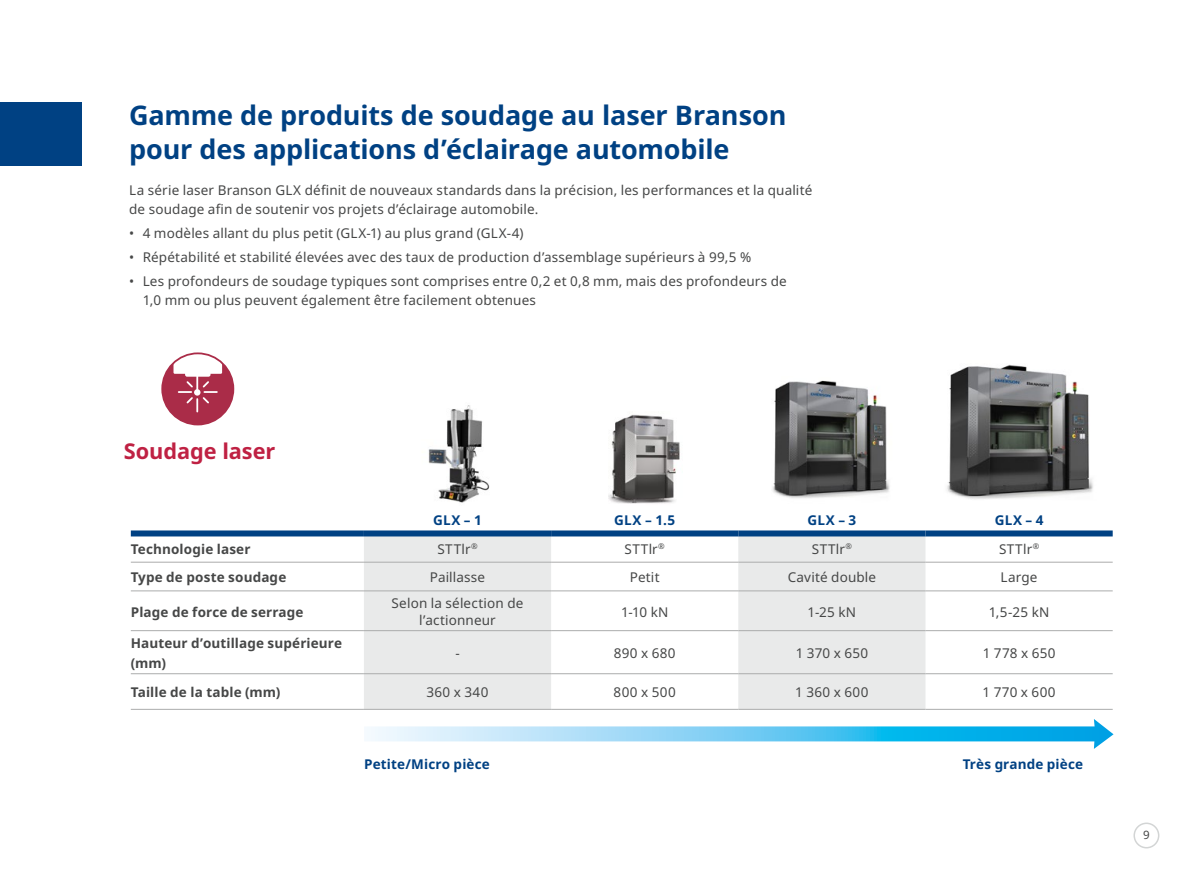
<style>
.page{position:relative;width:1187px;height:893px;background:#fff}
.page>*{position:absolute;margin:0;border:0;box-sizing:border-box;transform-origin:0 0}
.Internal_pages_title_blue{font:700 27px/33.8px "Noto Sans";letter-spacing:-.005em;color:#004183}
.Sube_title_blue__blue_pages{font:700 21.75px "Noto Sans";color:#bf2143}
.Body_text_9pt__Blue_Pages{font:13.5px/19.5px "Noto Sans";letter-spacing:.01em;color:#464747}
.Image_Caption{font:13.5px/16.2px "Noto Sans";letter-spacing:.015em;color:#464747;text-align:center}
.Image_Caption-2{font:700 13.5px/19.5px "Noto Sans";letter-spacing:.01em;color:#464747}
.Image_Caption-3{font:700 13.5px "Noto Sans";letter-spacing:.01em;color:#004183}
.Page_number_right{font:11.55px "Noto Sans";color:#464747}
</style>
<div class="page">
<div style="left:1133px;top:822px;width:26px;height:26px;border:2px solid #d3d5d5;border-radius:50%"></div>
<div style="left:0;top:102px;width:81px;height:64px;background:#004183"></div>
<svg style="left:367px;top:719px;width:746px;height:30px"></svg>
<img style="left:772px;top:380px;width:118px;height:118px">
<img style="left:947px;top:364px;width:146px;height:135px">
<img style="left:608px;top:414px;width:72px;height:90px">
<div style="left:162px;top:353px;width:71px;height:71px;background:#aa2c48;border-radius:50%"></div>
<svg style="left:178px;top:374px;width:40px;height:39px"></svg>
<div style="left:194px;top:389px;width:6px;height:7px;background:#fff;border-radius:50%"></div>
<div style="left:173px;top:352px;width:49px;height:22px;background:#fff"></div>
<div style="left:185px;top:364px;width:25px;height:13px;background:#fff;border-radius:2px"></div>
<div style="left:161px;top:352px;width:73px;height:73px;border:2px solid #aa2c48;border-radius:50%"></div>
<div style="left:364px;top:536px;width:187px;height:173px;background:#e9eaea"></div>
<div style="left:738px;top:536px;width:187px;height:173px;background:#e9eaea"></div>
<div style="left:131px;top:530px;width:233px;height:6px;background:#004183"></div>
<div style="left:364px;top:530px;width:187px;height:6px;background:#004183"></div>
<div style="left:738px;top:530px;width:187px;height:6px;background:#004183"></div>
<div style="left:925px;top:530px;width:187px;height:6px;background:#004183"></div>
<hr style="left:131px;top:562px;width:233px;height:1px;background:#abacac">
<hr style="left:364px;top:562px;width:187px;height:1px;background:#abacac">
<hr style="left:738px;top:562px;width:187px;height:1px;background:#abacac">
<hr style="left:925px;top:562px;width:187px;height:1px;background:#abacac">
<hr style="left:131px;top:590px;width:233px;height:1px;background:#abacac">
<hr style="left:364px;top:590px;width:187px;height:1px;background:#abacac">
<hr style="left:738px;top:590px;width:187px;height:1px;background:#abacac">
<hr style="left:925px;top:590px;width:187px;height:1px;background:#abacac">
<hr style="left:131px;top:630px;width:233px;height:1px;background:#abacac">
<hr style="left:364px;top:630px;width:187px;height:1px;background:#abacac">
<hr style="left:738px;top:630px;width:187px;height:1px;background:#abacac">
<hr style="left:925px;top:630px;width:187px;height:1px;background:#abacac">
<hr style="left:131px;top:673px;width:233px;height:1px;background:#abacac">
<hr style="left:364px;top:673px;width:187px;height:1px;background:#abacac">
<hr style="left:738px;top:673px;width:187px;height:1px;background:#abacac">
<hr style="left:925px;top:673px;width:187px;height:1px;background:#abacac">
<div style="left:551px;top:530px;width:187px;height:6px;background:#004183"></div>
<hr style="left:551px;top:562px;width:187px;height:1px;background:#abacac">
<hr style="left:551px;top:590px;width:187px;height:1px;background:#abacac">
<hr style="left:551px;top:630px;width:187px;height:1px;background:#abacac">
<hr style="left:551px;top:673px;width:187px;height:1px;background:#abacac">
<hr style="left:131px;top:709px;width:233px;height:1px;background:#abacac">
<hr style="left:364px;top:709px;width:187px;height:1px;background:#abacac">
<hr style="left:551px;top:709px;width:187px;height:1px;background:#abacac">
<hr style="left:738px;top:709px;width:187px;height:1px;background:#abacac">
<hr style="left:925px;top:709px;width:187px;height:1px;background:#abacac">
<img style="left:428px;top:405px;width:62px;height:98px">
<p class="Internal_pages_title_blue" style="left:129px;top:99px;width:658px">Gamme de produits de soudage au laser Branson pour des applications d’éclairage automobile</p>
<p class="Body_text_9pt__Blue_Pages" style="left:129px;top:180px;width:684px">La série laser Branson GLX définit de nouveaux standards dans la précision, les performances et la qualité de soudage afin de soutenir vos projets d’éclairage automobile.</p>
<p class="Body_text_9pt__Blue_Pages" style="left:129px;top:224px;width:396px">• 4 modèles allant du plus petit (GLX-1) au plus grand (GLX-4)</p>
<p class="Body_text_9pt__Blue_Pages" style="left:129px;top:247px;width:623px">• Répétabilité et stabilité élevées avec des taux de production d’assemblage supérieurs à 99,5 %</p>
<p class="Body_text_9pt__Blue_Pages" style="left:143px;top:271px;width:645px;text-indent:-14px">• Les profondeurs de soudage typiques sont comprises entre 0,2 et 0,8 mm, mais des profondeurs de<br>1,0 mm ou plus peuvent également être facilement obtenues</p>
<p class="Sube_title_blue__blue_pages" style="left:124px;top:439px;width:153px">Soudage laser</p>
<p class="Image_Caption-3" style="left:433px;top:513px;width:50px">GLX – 1</p>
<p class="Image_Caption-3" style="left:614px;top:513px;width:62px">GLX – 1.5</p>
<p class="Image_Caption-3" style="left:807px;top:513px;width:50px">GLX – 3</p>
<p class="Image_Caption-3" style="left:994px;top:513px;width:50px">GLX – 4</p>
<p class="Image_Caption-2" style="left:131px;top:539px;width:121px">Technologie laser</p>
<p class="Image_Caption" style="left:437px;top:541px;width:42px">STTlr<sup>®</sup></p>
<p class="Image_Caption" style="left:624px;top:541px;width:42px">STTlr<sup>®</sup></p>
<p class="Image_Caption" style="left:811px;top:541px;width:42px">STTlr<sup>®</sup></p>
<p class="Image_Caption" style="left:998px;top:541px;width:42px">STTlr<sup>®</sup></p>
<p class="Image_Caption-2" style="left:131px;top:568px;width:157px">Type de poste soudage</p>
<p class="Image_Caption" style="left:430px;top:570px;width:57px">Paillasse</p>
<p class="Image_Caption" style="left:629px;top:570px;width:31px">Petit</p>
<p class="Image_Caption" style="left:787px;top:570px;width:90px">Cavité double</p>
<p class="Image_Caption" style="left:1000px;top:570px;width:38px">Large</p>
<p class="Image_Caption-2" style="left:131px;top:602px;width:174px">Plage de force de serrage</p>
<p class="Image_Caption" style="left:391px;top:596px;width:133px">Selon la sélection de l’actionneur</p>
<p class="Image_Caption" style="left:621px;top:604px;width:49px">1-10 kN</p>
<p class="Image_Caption" style="left:807px;top:604px;width:50px">1-25 kN</p>
<p class="Image_Caption" style="left:988px;top:604px;width:62px">1,5-25 kN</p>
<p class="Image_Caption-2" style="left:131px;top:634px;width:213px">Hauteur d’outillage supérieure (mm)</p>
<p class="Image_Caption" style="left:455px;top:645px;width:6px">-</p>
<p class="Image_Caption" style="left:613px;top:645px;width:63px">890 x 680</p>
<p class="Image_Caption" style="left:795px;top:645px;width:74px">1 370 x 650</p>
<p class="Image_Caption" style="left:982px;top:645px;width:74px">1 778 x 650</p>
<p class="Image_Caption-2" style="left:131px;top:683px;width:151px">Taille de la table (mm)</p>
<p class="Image_Caption" style="left:426px;top:685px;width:64px">360 x 340</p>
<p class="Image_Caption" style="left:613px;top:685px;width:64px">800 x 500</p>
<p class="Image_Caption" style="left:795px;top:685px;width:75px">1 360 x 600</p>
<p class="Image_Caption" style="left:982px;top:685px;width:74px">1 770 x 600</p>
<p class="Image_Caption-3" style="left:364px;top:756px;width:127px">Petite/Micro pièce</p>
<p class="Image_Caption-3" style="left:962px;top:756px;width:122px">Très grande pièce</p>
<p class="Page_number_right" style="left:1142px;top:828px;width:8px">9</p>
</div>
